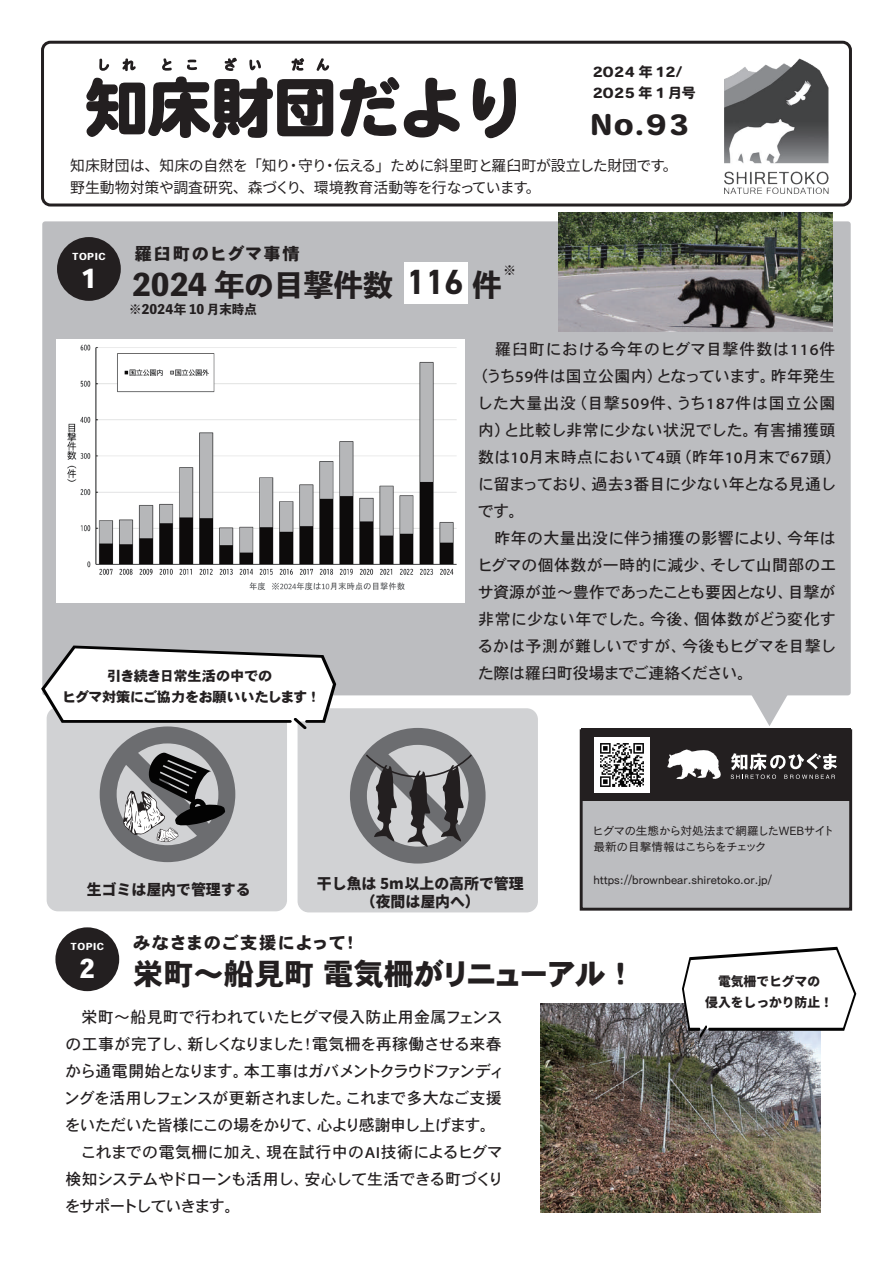
<style>
.page{position:relative;width:893px;height:1263px;background:#fff}
.page>*{position:absolute;margin:0;border:0;box-sizing:border-box;transform-origin:0 0}
.t1{font:29.7px "Heisei Kaku Go Std W9";letter-spacing:-.02em;color:#231f20}
.t2{font:29.7px "Toppan Bunkyu Midashi Go Std EB";color:#231f20}
.t3{font:27.6px "Heisei Maru Go Std W8";color:#231f20}
.t4{font:26.55px "Heisei Kaku Go Std W9";color:#fff}
.t5{font:16.95px "Heisei Kaku Go Std W9";letter-spacing:.04em;color:#231f20}
.t6{font:16.95px "Heisei Kaku Go Std W9";letter-spacing:.09em;color:#231f20}
.t7{font:15.9px/27px "Heisei Kaku Go Std W5";letter-spacing:-.04em;color:#231f20}
.t8{font:15.9px "Heisei Kaku Go Std W5";letter-spacing:.015em;color:#231f20}
.t9{font:15.9px "Heisei Kaku Go Std W5";letter-spacing:-.01em;color:#231f20}
.t10{font:15.9px "Heisei Kaku Go Std W5";letter-spacing:.02em;color:#231f20}
.t11{font:15.9px "Heisei Kaku Go Std W5";letter-spacing:.01em;color:#231f20}
.t12{font:15.9px "Heisei Kaku Go Std W5";letter-spacing:.055em;color:#231f20}
.t13{font:15.9px "Heisei Kaku Go Std W5";letter-spacing:-.03em;color:#231f20}
.t14{font:15.9px "Heisei Kaku Go Std W5";letter-spacing:.05em;color:#231f20}
.t15{font:14.85px/22.4px "Source Han Sans JP";letter-spacing:-.01em;color:#231f20}
.t16{font:800 14.85px "Source Han Sans JP";color:#231f20}
.t17{font:13.8px/20.5px "Heisei Kaku Go Std W9";letter-spacing:-.025em;color:#231f20;text-align:center}
.t18{font:13.8px/21px "Heisei Maru Go Std W8";color:#231f20}
.t19{font:800 12.75px/21.3px "Source Han Sans JP";color:#231f20;text-align:center}
.t20{font:12.75px "Toppan Bunkyu Midashi Go Std EB";color:#231f20}
.t21{font:11.7px/16.5px "Cezanne Pro N M";letter-spacing:-.06em;color:#231f20}
.t22{font:11.7px "Cezanne Pro N M";color:#231f20}
.t23{font:9.6px "Heisei Kaku Go Std W9";letter-spacing:.05em;color:#fff}
.s1{font-family:"DIN2014";font-weight:700;font-size:35.1px}
</style>
<div class="page">
<div style="left:42px;top:221px;width:809px;height:474px;background:#bcbdc0;border-radius:3px"></div>
<div style="left:404px;top:262px;width:63px;height:42px;background:#fff"></div>
<div style="left:41px;top:41px;width:811px;height:165px;border:3px solid #231f20;border-radius:8px"></div>
<img style="left:724px;top:58px;width:105px;height:135px">
<svg style="left:472px;top:77px;width:44px;height:62px"></svg>
<svg style="left:86px;top:40px;width:374px;height:99px"></svg>
<div style="left:57px;top:237px;width:64px;height:64px;background:#231f20;border-radius:50%"></div>
<img style="left:541px;top:1004px;width:279px;height:209px">
<div style="left:55px;top:927px;width:64px;height:64px;background:#231f20;border-radius:50%"></div>
<div style="left:47px;top:707px;width:240px;height:204px;background:#d1d2d4;border-radius:11px"></div>
<svg style="left:682px;top:947px;width:174px;height:91px"></svg>
<svg style="left:749px;top:695px;width:41px;height:31px"></svg>
<div style="left:581px;top:794px;width:270px;height:114px;background:#bcbdc0"></div>
<div style="left:580px;top:729px;width:272px;height:182px;border:3px solid #231f20"></div>
<div style="left:581px;top:729px;width:270px;height:72px;background:#231f20"></div>
<svg style="left:731px;top:753px;width:106px;height:26px"></svg>
<svg style="left:667px;top:749px;width:54px;height:30px"></svg>
<img style="left:594px;top:737px;width:55px;height:55px">
<div style="left:298px;top:708px;width:240px;height:204px;background:#d1d2d4;border-radius:11px"></div>
<svg style="left:350px;top:728px;width:136px;height:135px"></svg>
<svg style="left:41px;top:645px;width:295px;height:217px"></svg>
<img style="left:56px;top:340px;width:409px;height:262px">
<img style="left:558px;top:213px;width:275px;height:118px">
<p class="t18" style="left:592px;top:62px;width:105px">2024 年 12/<br>2025 年 1 月号</p>
<h2 class="t3" style="left:591px;top:109px;width:100px">No.93</h2>
<p class="t15" style="left:70px;top:154px;width:609px">知床財団は、知床の自然を「知り・守り・伝える」ために斜里町と羅臼町が設立した財団です。野生動物対策や調査研究、森づくり、環境教育活動等を行なっています。</p>
<p class="t23" style="left:72px;top:250px;width:35px">TOPIC</p>
<p class="t6" style="left:135px;top:243px;width:166px">羅臼町のヒグマ事情</p>
<h3 class="t4" style="left:81px;top:261px;width:17px">1</h3>
<p class="t20" style="left:503px;top:261px;width:14px">※</p>
<h1 class="t2" style="left:132px;top:262px;width:371px">2024 年の目撃件数 <span class="s1">116</span> 件</h1>
<p class="t20" style="left:129px;top:299px;width:129px">※202４年 10 月末時点</p>
<p class="t17" style="left:62px;top:666px;width:260px">引き続き日常生活の中での<br>ヒグマ対策にご協力をお願いいたします ！</p>
<p class="t14" style="left:478px;top:339px;width:359px">　羅臼町における今年のヒグマ目撃件数は116件</p>
<p class="t11" style="left:473px;top:366px;width:364px">（うち59件は国立公園内）となっています。昨年発生</p>
<p class="t12" style="left:477px;top:393px;width:360px">した大量出没（目撃509件、うち187件は国立公園</p>
<p class="t8" style="left:478px;top:420px;width:359px">内）と比較し非常に少ない状況でした。有害捕獲頭</p>
<p class="t8" style="left:478px;top:447px;width:364px">数は10月末時点において4頭（昨年10月末で67頭）</p>
<p class="t13" style="left:478px;top:474px;width:360px">に留まっており、過去3番目に少ない年となる見通し</p>
<p class="t9" style="left:478px;top:501px;width:48px">です。</p>
<p class="t10" style="left:478px;top:528px;width:359px">　昨年の大量出没に伴う捕獲の影響により、今年は</p>
<p class="t10" style="left:477px;top:555px;width:361px">ヒグマの個体数が一時的に減少、そして山間部のエ</p>
<p class="t9" style="left:478px;top:582px;width:359px">サ資源が並～豊作であったことも要因となり、目撃が</p>
<p class="t8" style="left:478px;top:609px;width:359px">非常に少ない年でした。今後、個体数がどう変化す</p>
<p class="t9" style="left:477px;top:636px;width:360px">るかは予測が難しいですが、今後もヒグマを目撃し</p>
<p class="t9" style="left:478px;top:663px;width:276px">た際は羅臼町役場までご連絡ください。</p>
<p class="t21" style="left:592px;top:822px;width:244px">ヒグマの生態から対処法まで網羅したWEBサイト最新の目撃情報はこちらをチェック</p>
<p class="t16" style="left:87px;top:881px;width:165px">生ゴミは屋内で管理する</p>
<p class="t16" style="left:317px;top:876px;width:208px">干し魚は 5m以上の高所で管理</p>
<p class="t22" style="left:593px;top:873px;width:180px">https://brownbear.shiretoko.or.jp/</p>
<p class="t16" style="left:361px;top:893px;width:121px">（夜間は屋内へ）</p>
<p class="t23" style="left:70px;top:941px;width:35px">TOPIC</p>
<h3 class="t4" style="left:80px;top:952px;width:17px">2</h3>
<p class="t5" style="left:133px;top:932px;width:228px">みなさまのご支援によって！</p>
<h1 class="t1" style="left:133px;top:955px;width:504px">栄町～船見町 電気柵がリニューアル ！</h1>
<p class="t7" style="left:64px;top:1004px;width:442px">　栄町～船見町で行われていたヒグマ侵入防止用金属フェンスの工事が完了し、新しくなりました！電気柵を再稼働させる来春から通電開始となります。本工事はガバメントクラウドファンディングを活用しフェンスが更新されました。これまで多大なご支援をいただいた皆様にこの場をかりて、心より感謝申し上げます。　これまでの電気柵に加え、現在試行中のAI技術によるヒグマ検知システムやドローンも活用し、安心して生活できる町づくりをサポートしていきます。</p>
<p class="t19" style="left:705px;top:970px;width:129px">電気柵でヒグマの<br>侵入をしっかり防止！</p>
</div>
